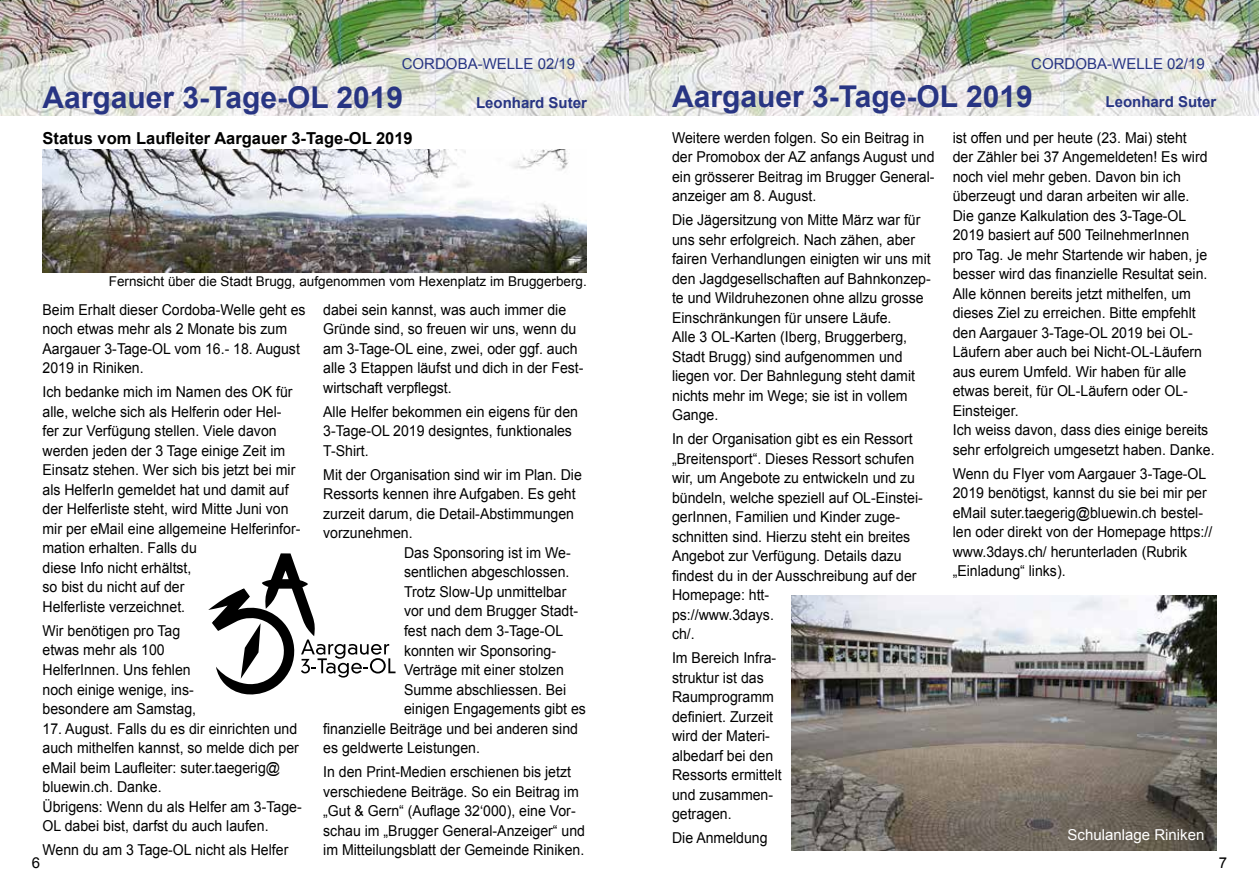
<style>
.page{position:relative;width:1259px;height:893px;background:#fff}
.page>*{position:absolute;margin:0;border:0;box-sizing:border-box;transform-origin:0 0}
.t1{font:700 30px "Arial";color:#283583}
.t2{font:700 16.5px "Arial";color:#000}
.t3{font:15px/19.5px "Arial";color:#000;scale:.94 1}
.t4{font:15px "Arial";color:#283583}
.t5{font:700 15px "Arial";color:#283583}
.t6{font:15px "Arial";color:#fff}
.t7{font:15px "Arial";color:#000}
.t8{font:13.5px "Arial";color:#000}
</style>
<div class="page">
<img style="left:0;top:0;width:1259px;height:116px">
<img style="left:792px;top:595px;width:424px;height:255px">
<svg style="left:208px;top:553px;width:187px;height:141px"></svg>
<img style="left:43px;top:149px;width:544px;height:123px">
<p class="t4" style="left:402px;top:54px;width:175px">CORDOBA-WELLE 02/19</p>
<p class="t4" style="left:1031px;top:54px;width:175px">CORDOBA-WELLE 02/19</p>
<h1 class="t1" style="left:672px;top:76px;width:362px">Aargauer 3-Tage-OL 2019</h1>
<p class="t5" style="left:1105px;top:92px;width:112px">Leonhard Suter</p>
<p class="t3" style="left:672px;top:128px;width:281px">Weitere werden folgen. So ein Beitrag in der Promobox der AZ anfangs August und ein grösserer Beitrag im Brugger General&shy;anzeiger am 8. August.</p>
<p class="t3" style="left:672px;top:210px;width:277px">Die Jägersitzung von Mitte März war für uns sehr erfolgreich. Nach zähen, aber fairen Verhandlungen einigten wir uns mit den Jagdgesellschaften auf Bahnkonzep&shy;te und Wildruhezonen ohne allzu grosse Einschränkungen für unsere Läufe.<br>Alle 3 OL-Karten (Iberg, Bruggerberg, Stadt Brugg) sind aufgenommen und liegen vor. Der Bahnlegung steht damit nichts mehr im Wege; sie ist in vollem Gange.</p>
<p class="t3" style="left:672px;top:429px;width:268px">In der Organisation gibt es ein Ressort „Breitensport“. Dieses Ressort schufen wir, um Angebote zu entwickeln und zu bündeln, welche speziell auf OL-Einstei&shy;gerInnen, Familien und Kinder zuge&shy;schnitten sind. Hierzu steht ein breites<br>Angebot zur Verfügung. Details dazu findest du in der Ausschreibung auf der<br>Homepage: htt-<br>ps://www.3days.<br>ch/.</p>
<p class="t3" style="left:672px;top:648px;width:118px">Im Bereich Infra&shy;struktur ist das<br>Raumprogramm definiert. Zurzeit wird der Materi&shy;albedarf bei den<br>Ressorts ermittelt und zusammen&shy;getragen.</p>
<p class="t3" style="left:672px;top:828px;width:103px">Die Anmeldung</p>
<h1 class="t1" style="left:43px;top:78px;width:362px">Aargauer 3-Tage-OL 2019</h1>
<p class="t5" style="left:476px;top:93px;width:112px">Leonhard Suter</p>
<p class="t2" style="left:43px;top:127px;width:372px">Status vom Laufleiter Aargauer 3-Tage-OL 2019</p>
<p class="t3" style="left:952px;top:128px;width:280px">ist offen und per heute (23. Mai) steht<br>der Zähler bei 37 Angemeldeten! Es wird noch viel mehr geben. Davon bin ich überzeugt und daran arbeiten wir alle.<br>Die ganze Kalkulation des 3-Tage-OL 2019 basiert auf 500 TeilnehmerInnen<br>pro Tag. Je mehr Startende wir haben, je besser wird das finanzielle Resultat sein.<br>Alle können bereits jetzt mithelfen, um dieses Ziel zu erreichen. Bitte empfehlt den Aargauer 3-Tage-OL 2019 bei OL-Läufern aber auch bei Nicht-OL-Läufern aus eurem Umfeld. Wir haben für alle etwas bereit, für OL-Läufern oder OL-Einsteiger.<br>Ich weiss davon, dass dies einige bereits sehr erfolgreich umgesetzt haben. Danke.</p>
<p class="t3" style="left:952px;top:464px;width:277px">Wenn du Flyer vom Aargauer 3-Tage-OL 2019 benötigst, kannst du sie bei mir per eMail suter.taegerig@bluewin.ch bestel&shy;len oder direkt von der Homepage https:// www.3days.ch/ herunterladen (Rubrik „Einladung“ links).</p>
<p class="t8" style="left:109px;top:273px;width:479px">Fernsicht über die Stadt Brugg, aufgenommen vom Hexenplatz im Bruggerberg.</p>
<p class="t3" style="left:43px;top:300px;width:281px">Beim Erhalt dieser Cordoba-Welle geht es noch etwas mehr als 2 Monate bis zum<br>Aargauer 3-Tage-OL vom 16.- 18. August<br>2019 in Riniken.</p>
<p class="t3" style="left:43px;top:383px;width:276px">Ich bedanke mich im Namen des OK für alle, welche sich als Helferin oder Hel&shy;fer zur Verfügung stellen. Viele davon werden jeden der 3 Tage einige Zeit im Einsatz stehen. Wer sich bis jetzt bei mir als HelferIn gemeldet hat und damit auf der Helferliste steht, wird Mitte Juni von mir per eMail eine allgemeine Helferinfor&shy;mation erhalten. Falls du<br>diese Info nicht erhältst,<br>so bist du nicht auf der<br>Helferliste verzeichnet.</p>
<p class="t3" style="left:43px;top:621px;width:165px">Wir benötigen pro Tag etwas mehr als 100<br>HelferInnen. Uns fehlen noch einige wenige, ins&shy;besondere am Samstag,</p>
<p class="t3" style="left:43px;top:719px;width:277px">17. August. Falls du es dir einrichten und auch mithelfen kannst, so melde dich per eMail beim Laufleiter: suter.taegerig@ bluewin.ch. Danke.<br>Übrigens: Wenn du als Helfer am 3-Tage-OL dabei bist, darfst du auch laufen.</p>
<p class="t3" style="left:43px;top:840px;width:263px">Wenn du am 3 Tage-OL nicht als Helfer</p>
<p class="t3" style="left:323px;top:300px;width:278px">dabei sein kannst, was auch immer die Gründe sind, so freuen wir uns, wenn du am 3-Tage-OL eine, zwei, oder ggf. auch alle 3 Etappen läufst und dich in der Fest&shy;wirtschaft verpflegst.</p>
<p class="t3" style="left:323px;top:402px;width:272px">Alle Helfer bekommen ein eigens für den<br>3-Tage-OL 2019 designtes, funktionales<br>T-Shirt.</p>
<p class="t3" style="left:323px;top:465px;width:277px">Mit der Organisation sind wir im Plan. Die</p>
<p class="t3" style="left:323px;top:485px;width:270px">Ressorts kennen ihre Aufgaben. Es geht</p>
<p class="t3" style="left:323px;top:504px;width:268px">zurzeit darum, die Detail-Abstimmungen</p>
<p class="t3" style="left:323px;top:524px;width:97px">vorzunehmen.</p>
<p class="t3" style="left:404px;top:543px;width:179px">Das Sponsoring ist im We-</p>
<p class="t3" style="left:404px;top:563px;width:177px">sentlichen abgeschlossen.</p>
<p class="t3" style="left:404px;top:582px;width:174px">Trotz Slow-Up unmittelbar</p>
<p class="t3" style="left:404px;top:602px;width:187px">vor und dem Brugger Stadt-</p>
<p class="t3" style="left:404px;top:621px;width:171px">fest nach dem 3-Tage-OL</p>
<p class="t3" style="left:404px;top:641px;width:163px">konnten wir Sponsoring-</p>
<p class="t3" style="left:404px;top:660px;width:172px">Verträge mit einer stolzen</p>
<p class="t3" style="left:404px;top:680px;width:174px">Summe abschliessen. Bei</p>
<p class="t3" style="left:404px;top:699px;width:195px">einigen Engagements gibt es</p>
<p class="t3" style="left:323px;top:719px;width:272px">finanzielle Beiträge und bei anderen sind</p>
<p class="t3" style="left:323px;top:738px;width:168px">es geldwerte Leistungen.</p>
<p class="t3" style="left:323px;top:762px;width:280px">In den Print-Medien erschienen bis jetzt verschiedene Beiträge. So ein Beitrag im „Gut &amp; Gern“ (Auflage 32‘000), eine Vor&shy;schau im „Brugger General-Anzeiger“ und im Mitteilungsblatt der Gemeinde Riniken.</p>
<p class="t6" style="left:1067px;top:825px;width:138px">Schulanlage Riniken</p>
<p class="t7" style="left:32px;top:853px;width:10px">6</p>
<p class="t7" style="left:1219px;top:853px;width:10px">7</p>
</div>
